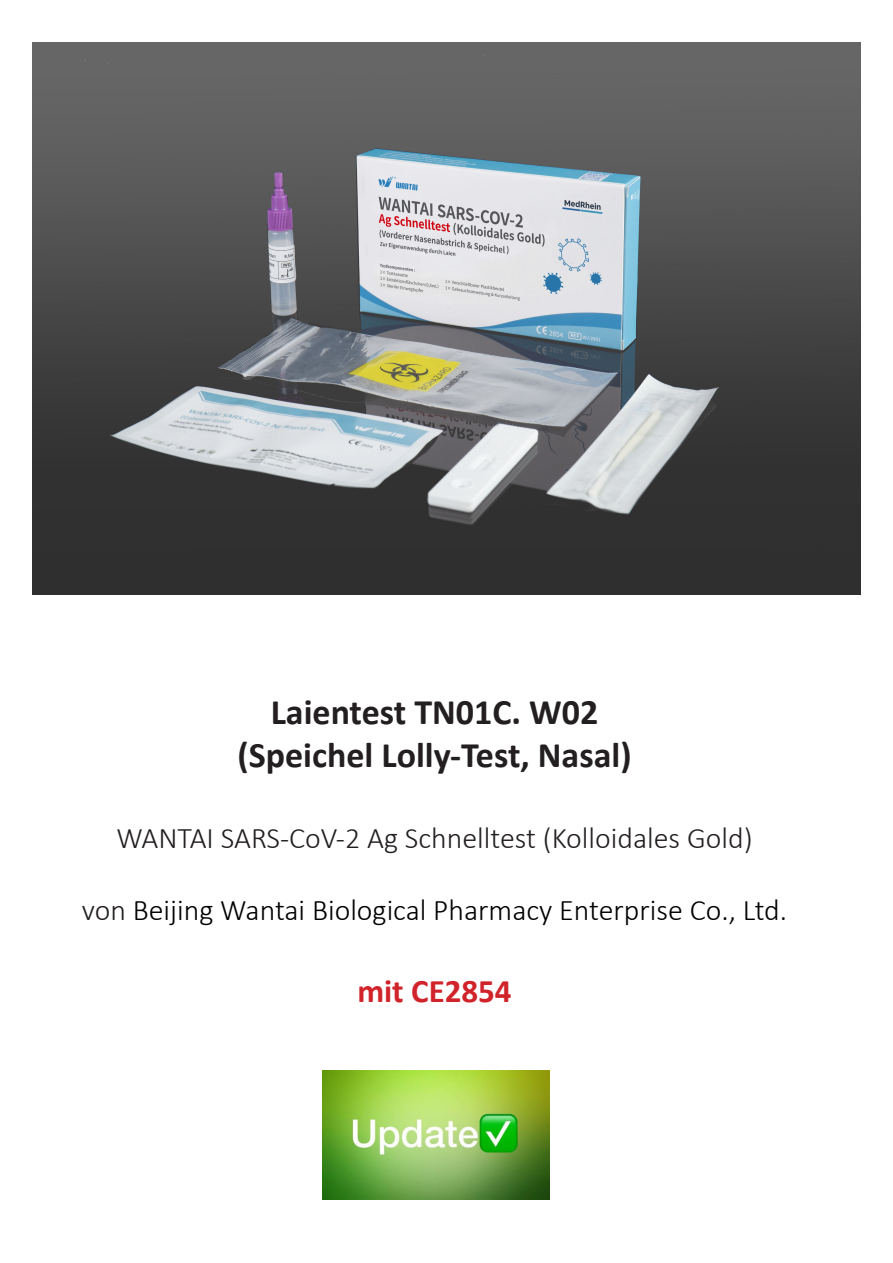
<style>
.page{position:relative;width:893px;height:1263px;background:#fff}
.page>*{position:absolute;margin:0;border:0;box-sizing:border-box;transform-origin:0 0}
.t1{font:700 36px "Calibri";color:#231f20}
.t2{font:700 33px "Calibri";color:#d1232a}
.t3{font:300 30px "Calibri";color:#000}
.t4{font:300 30px "Calibri";color:#231f20}
.s1{color:#231f20}
</style>
<div class="page">
<img style="left:33px;top:43px;width:827px;height:551px">
<img style="left:323px;top:1070px;width:227px;height:130px">
<p class="t1" style="left:271px;top:686px;width:329px">Laientest TN01C. W02</p>
<p class="t1" style="left:237px;top:729px;width:396px">(Speichel Lolly-Test, Nasal)</p>
<p class="t4" style="left:116px;top:820px;width:638px">WANTAI SARS-CoV-2 Ag Schnelltest (Kolloidales Gold)</p>
<p class="t3" style="left:82px;top:892px;width:707px"><span class="s1">von</span> Beijing Wantai Biological Pharmacy Enterprise Co., Ltd.</p>
<p class="t2" style="left:357px;top:968px;width:156px">mit CE2854</p>
</div>
